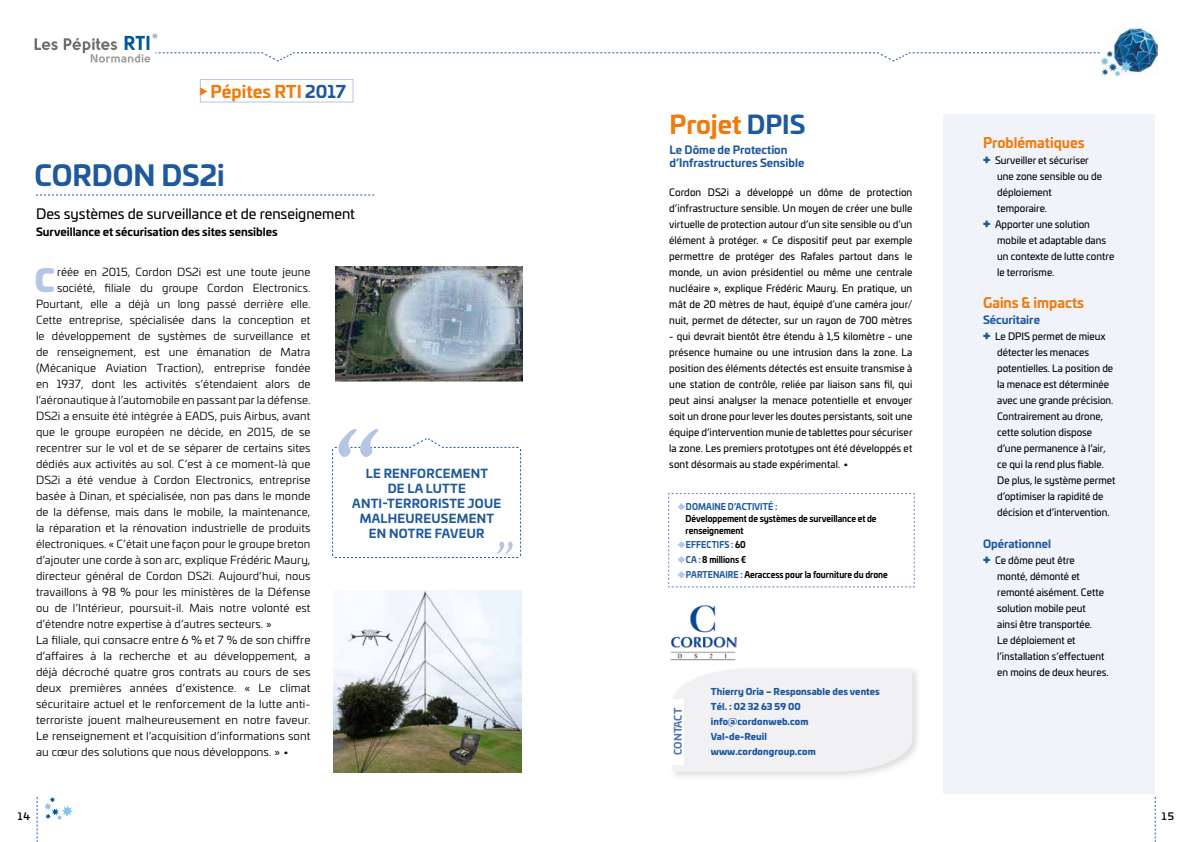
<style>
.page{position:relative;width:1191px;height:842px;background:#fff}
.page>*{position:absolute;margin:0;border:0;box-sizing:border-box;transform-origin:0 0}
.t1{font:30px "Univia Pro Ultra";color:#b6c4e5;scale:1.04 1}
.t2{font:700 28px "Univia Pro";color:#1e589d}
.t3{font:700 25px "Univia Pro";color:#ef7b0b}
.t4{font:700 16.9px "Univia Pro";color:#ef7b0b}
.t5{font:14px "Univia Pro";color:#000}
.t6{font:700 14px "Univia Pro";color:#ef7b0b}
.t7{font:700 12px/15px "Univia Pro";letter-spacing:.02em;color:#1e589d;text-align:center}
.t8{font:11px "Univia Pro";letter-spacing:.01em;color:#000}
.t9{font:11px "Univia Pro";letter-spacing:.01em;color:#000;scale:1.04 1}
.t10{font:700 11px/13px "Univia Pro";color:#1e589d}
.t11{font:700 11px "Univia Pro";color:#000}
.t12{font:10px/16px "Univia Pro";color:#000;text-align:justify}
.t13{font:700 10px "Univia Pro";color:#5373b0}
.t14{font:500 10px "Univia Pro";color:#000}
.t15{font:700 9px/12px "Univia Pro";color:#000;scale:.9 1}
.t16{font:900 9px/15px "Univia Pro";letter-spacing:.01em;color:#1e589d}
.t17{font:700 9px "Univia Pro";letter-spacing:.01em;color:#1e589d;scale:.9 1}
.s1{color:#1e589d}
.s2{font-size:11px}
.s3{color:#b6c4e5}
.s4{color:#000}
.s5{font-family:"Univia Pro Ultra";font-size:13px;color:#1e589d}
</style>
<div class="page">
<svg style="left:37px;top:797px;width:1px;height:45px"></svg>
<svg style="left:36px;top:195px;width:338px;height:1px"></svg>
<svg style="left:332px;top:429px;width:189px;height:129px"></svg>
<svg style="left:35px;top:38px;width:23px;height:12px"></svg>
<svg style="left:44px;top:797px;width:29px;height:23px"></svg>
<img style="left:335px;top:267px;width:187px;height:114px">
<img style="left:333px;top:590px;width:188px;height:182px">
<div style="left:200px;top:79px;width:153px;height:23px;border:1px solid #b6c4e5"></div>
<div style="left:943px;top:114px;width:212px;height:680px;background:#f1f3fb"></div>
<svg style="left:668px;top:493px;width:247px;height:95px"></svg>
<svg style="left:1155px;top:797px;width:1px;height:45px"></svg>
<svg style="left:64px;top:33px;width:1036px;height:30px"></svg>
<img style="left:1100px;top:28px;width:57px;height:49px">
<div style="left:672px;top:668px;width:240px;height:104px;background:#f1f1f3"></div>
<img style="left:670px;top:605px;width:66px;height:56px">
<div style="left:671px;top:698px;width:13px;height:66px;background:#fff"></div>
<h3 class="t4" style="left:199px;top:78px;width:148px">◆ Pépites RTI <span class="s1">2017</span></h3>
<h2 class="t2" style="left:35px;top:153px;width:191px">CORDON DS2i</h2>
<h3 class="t5" style="left:36px;top:203px;width:320px">Des systèmes de surveillance et de renseignement</h3>
<p class="t11" style="left:36px;top:223px;width:243px">Surveillance et sécurisation des sites sensibles</p>
<h1 class="t1" style="left:35px;top:255px;width:21px">C</h1>
<p class="t8" style="left:57px;top:264px;width:255px">réée en 2015, Cordon DS2i est une toute jeune</p>
<p class="t8" style="left:57px;top:280px;width:255px">société, filiale du groupe Cordon Electronics.</p>
<p class="t8" style="left:36px;top:296px;width:276px">Pourtant, elle a déjà un long passé derrière elle.</p>
<p class="t8" style="left:36px;top:312px;width:276px">Cette entreprise, spécialisée dans la conception et</p>
<p class="t8" style="left:36px;top:328px;width:276px">le développement de systèmes de surveillance et</p>
<p class="t8" style="left:36px;top:344px;width:276px">de renseignement, est une émanation de Matra</p>
<p class="t8" style="left:36px;top:360px;width:276px">(Mécanique Aviation Traction), entreprise fondée</p>
<p class="t8" style="left:36px;top:376px;width:276px">en 1937, dont les activités s’étendaient alors de</p>
<p class="t8" style="left:36px;top:392px;width:276px">l’aéronautique à l’automobile en passant par la défense.</p>
<p class="t8" style="left:36px;top:408px;width:276px">DS2i a ensuite été intégrée à EADS, puis Airbus, avant</p>
<p class="t8" style="left:36px;top:424px;width:276px">que le groupe européen ne décide, en 2015, de se</p>
<p class="t8" style="left:36px;top:440px;width:276px">recentrer sur le vol et de se séparer de certains sites</p>
<p class="t8" style="left:36px;top:456px;width:276px">dédiés aux activités au sol. C’est à ce moment-là que</p>
<p class="t8" style="left:36px;top:472px;width:276px">DS2i a été vendue à Cordon Electronics, entreprise</p>
<p class="t8" style="left:36px;top:488px;width:276px">basée à Dinan, et spécialisée, non pas dans le monde</p>
<p class="t8" style="left:36px;top:504px;width:276px">de la défense, mais dans le mobile, la maintenance,</p>
<p class="t8" style="left:36px;top:520px;width:276px">la réparation et la rénovation industrielle de produits</p>
<p class="t8" style="left:36px;top:536px;width:276px">électroniques. « C’était une façon pour le groupe breton</p>
<p class="t8" style="left:36px;top:552px;width:276px">d’ajouter une corde à son arc, explique Frédéric Maury,</p>
<p class="t8" style="left:36px;top:568px;width:276px">directeur général de Cordon DS2i. Aujourd’hui, nous</p>
<p class="t8" style="left:36px;top:584px;width:276px">travaillons à 98 % pour les ministères de la Défense</p>
<p class="t8" style="left:36px;top:600px;width:276px">ou de l’Intérieur, poursuit-il. Mais notre volonté est</p>
<p class="t8" style="left:36px;top:616px;width:237px">d’étendre notre expertise à d’autres secteurs. »</p>
<p class="t9" style="left:36px;top:632px;width:265px">La filiale, qui consacre entre 6 % et 7 % de son chiffre</p>
<p class="t9" style="left:36px;top:648px;width:265px">d’affaires à la recherche et au développement, a</p>
<p class="t9" style="left:36px;top:664px;width:265px">déjà décroché quatre gros contrats au cours de ses</p>
<p class="t9" style="left:36px;top:680px;width:265px">deux premières années d’existence. « Le climat</p>
<p class="t9" style="left:36px;top:696px;width:265px">sécuritaire actuel et le renforcement de la lutte anti-</p>
<p class="t9" style="left:36px;top:712px;width:265px">terroriste jouent malheureusement en notre faveur.</p>
<p class="t9" style="left:36px;top:728px;width:265px">Le renseignement et l’acquisition d’informations sont</p>
<p class="t9" style="left:36px;top:744px;width:245px">au cœur des solutions que nous développons. » •</p>
<p class="t7" style="left:352px;top:465px;width:150px">LE RENFORCEMENT<br>DE LA LUTTE<br>ANTI-TERRORISTE JOUE<br>MALHEUREUSEMENT<br>EN NOTRE FAVEUR</p>
<p class="t14" style="left:18px;top:808px;width:14px">14</p>
<h3 class="t3" style="left:669px;top:105px;width:137px">Projet <span class="s1">DPIS</span></h3>
<p class="t10" style="left:669px;top:143px;width:136px">Le Dôme de Protection d’Infrastructures Sensible</p>
<p class="t12" style="left:669px;top:184px;width:245px">Cordon DS2i a développé un dôme de protection d’infrastructure sensible. Un moyen de créer une bulle virtuelle de protection autour d’un site sensible ou d’un élément à protéger. « Ce dispositif peut par exemple permettre de protéger des Rafales partout dans le monde, un avion présidentiel ou même une centrale nucléaire », explique Frédéric Maury. En pratique, un mât de 20 mètres de haut, équipé d’une caméra jour/ nuit, permet de détecter, sur un rayon de 700 mètres</p>
<p class="t12" style="left:669px;top:328px;width:245px">- qui devrait bientôt être étendu à 1,5 kilomètre - une présence humaine ou une intrusion dans la zone. La position des éléments détectés est ensuite transmise à une station de contrôle, reliée par liaison sans fil, qui peut ainsi analyser la menace potentielle et envoyer soit un drone pour lever les doutes persistants, soit une équipe d’intervention munie de tablettes pour sécuriser la zone. Les premiers prototypes ont été développés et sont désormais au stade expérimental. <span class="s2">•</span></p>
<p class="t15" style="left:685px;top:499px;width:214px;text-indent:-9px"><span class="s3">◆</span><span class="s1">DOMAINE D’ACTIVITÉ :<br></span>Développement de systèmes de surveillance et de renseignement</p>
<p class="t17" style="left:677px;top:538px;width:78px"><span class="s3">◆</span>EFFECTIFS : <span class="s4">60</span></p>
<p class="t15" style="left:677px;top:553px;width:78px"><span class="s3">◆</span><span class="s1">CA :</span> 8 millions €</p>
<p class="t15" style="left:677px;top:568px;width:236px"><span class="s3">◆</span><span class="s1">PARTENAIRE :</span> Aeraccess pour la fourniture du drone</p>
<p class="t13" style="left:670px;top:755px;width:48px;rotate:-90deg">CONTACT</p>
<p class="t16" style="left:711px;top:684px;width:171px">Thierry Oria – Responsable des ventes<br>Tél. : 02 32 63 59 00 info@cordonweb.com<br>Val-de-Reuil</p>
<p class="t16" style="left:711px;top:744px;width:107px">www.cordongroup.com</p>
<h3 class="t6" style="left:983px;top:132px;width:103px">Problématiques</h3>
<p class="t12" style="left:983px;top:152px;width:107px"><span class="s5">+</span> Surveiller et sécuriser</p>
<p class="t12" style="left:997px;top:168px;width:106px">une zone sensible ou de</p>
<p class="t12" style="left:997px;top:184px;width:56px">déploiement</p>
<p class="t12" style="left:997px;top:200px;width:51px">temporaire.</p>
<p class="t12" style="left:983px;top:216px;width:108px"><span class="s5">+</span> Apporter une solution</p>
<p class="t12" style="left:997px;top:232px;width:110px">mobile et adaptable dans</p>
<p class="t12" style="left:997px;top:248px;width:119px">un contexte de lutte contre</p>
<p class="t12" style="left:997px;top:264px;width:59px">le terrorisme.</p>
<h3 class="t6" style="left:983px;top:292px;width:103px">Gains &amp; impacts</h3>
<p class="t10" style="left:983px;top:313px;width:58px">Sécuritaire</p>
<p class="t12" style="left:997px;top:328px;width:120px;text-align:left;text-indent:-14px"><span class="s5">+</span> Le DPIS permet de mieux détecter les menaces potentielles. La position de la menace est déterminée avec une grande précision.<br>Contrairement au drone, cette solution dispose d’une permanence à l’air, ce qui la rend plus fiable.<br>De plus, le système permet d’optimiser la rapidité de décision et d’intervention.</p>
<p class="t10" style="left:983px;top:537px;width:69px">Opérationnel</p>
<p class="t12" style="left:997px;top:552px;width:113px;text-align:left;text-indent:-14px"><span class="s5">+</span> Ce dôme peut être<br>monté, démonté et remonté aisément. Cette solution mobile peut<br>ainsi être transportée.<br>Le déploiement et l’installation s’effectuent en moins de deux heures.</p>
<p class="t14" style="left:1161px;top:808px;width:14px">15</p>
</div>
